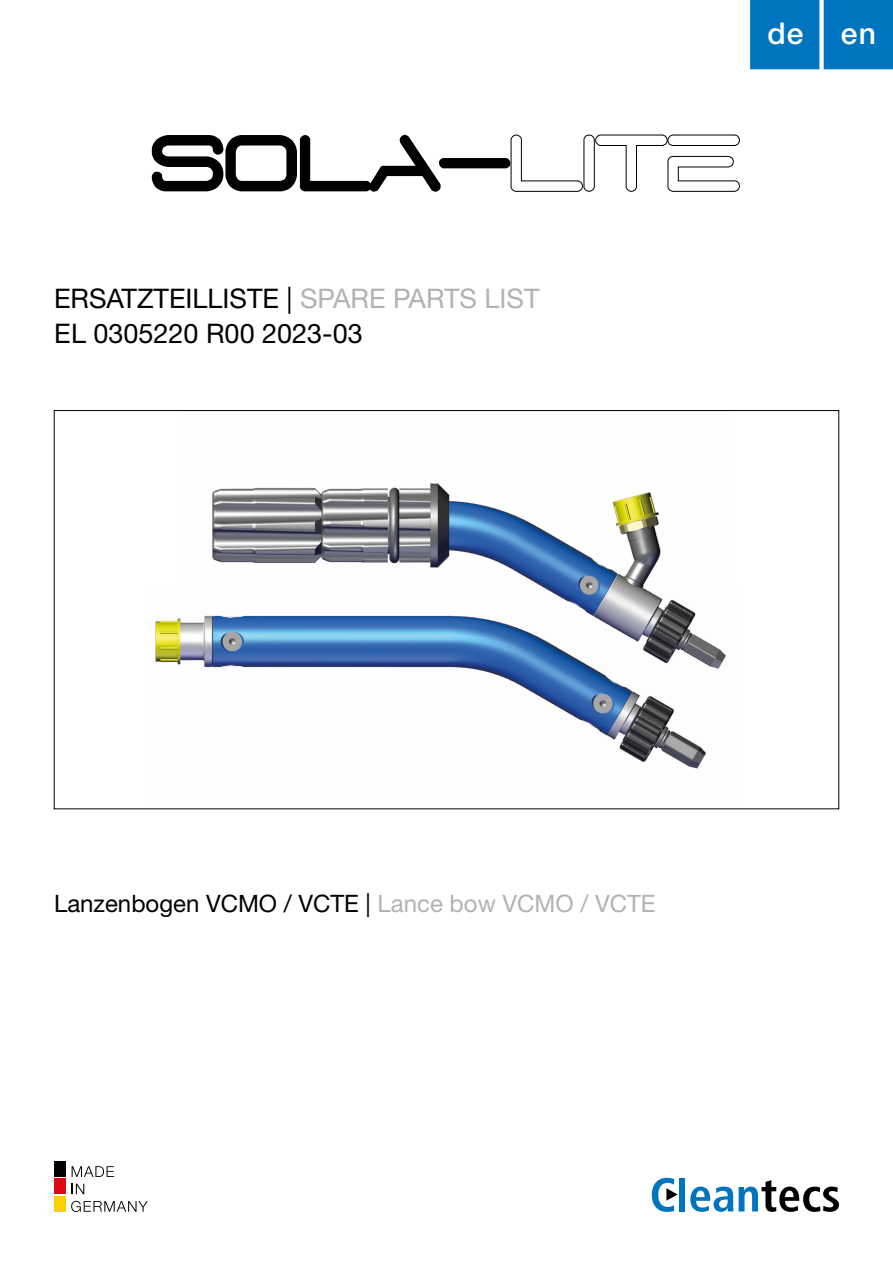
<style>
.page{position:relative;width:893px;height:1263px;background:#fff}
.page>*{position:absolute;margin:0;border:0;box-sizing:border-box;transform-origin:0 0}
.t1{font:78.3px "D3 Euronism Bold";color:#000}
.t2{font:500 30px "Helvetica Neue LT Pro";color:#fff}
.t3{font:27px "Helvetica Neue LT Pro";color:#000}
.t4{font:24px "Helvetica Neue LT Pro";color:#000}
.s1{color:#b3b2b2}
</style>
<div class="page">
<svg style="left:510px;top:134px;width:230px;height:58px"></svg>
<img style="left:212px;top:483px;width:449px;height:108px">
<div style="left:679px;top:1178px;width:6px;height:33px;background:#0075bf"></div>
<svg style="left:690px;top:1180px;width:149px;height:32px"></svg>
<svg style="left:652px;top:1178px;width:26px;height:34px"></svg>
<div style="left:750px;top:0;width:143px;height:69px;background:#0075bf"></div>
<div style="left:54px;top:1161px;width:11px;height:16px;background:#000"></div>
<div style="left:54px;top:1178px;width:11px;height:16px;background:#e30613"></div>
<div style="left:54px;top:1196px;width:11px;height:16px;background:#f8d200"></div>
<svg style="left:72px;top:1166px;width:42px;height:11px"></svg>
<svg style="left:72px;top:1183px;width:12px;height:11px"></svg>
<svg style="left:71px;top:1201px;width:77px;height:11px"></svg>
<img style="left:155px;top:591px;width:571px;height:178px">
<h1 class="t1" style="left:151px;top:133px;width:362px">SOLA-</h1>
<p class="t3" style="left:54px;top:282px;width:487px">ERSATZTEILLISTE | <span class="s1">SPARE PARTS LIST</span></p>
<p class="t3" style="left:54px;top:316px;width:310px">EL 0305220 R00 2023-03</p>
<p class="t2" style="left:767px;top:15px;width:110px">de en</p>
<p class="t4" style="left:54px;top:889px;width:603px">Lanzenbogen VCMO / VCTE | <span class="s1">Lance bow VCMO / VCTE</span></p>
</div>
